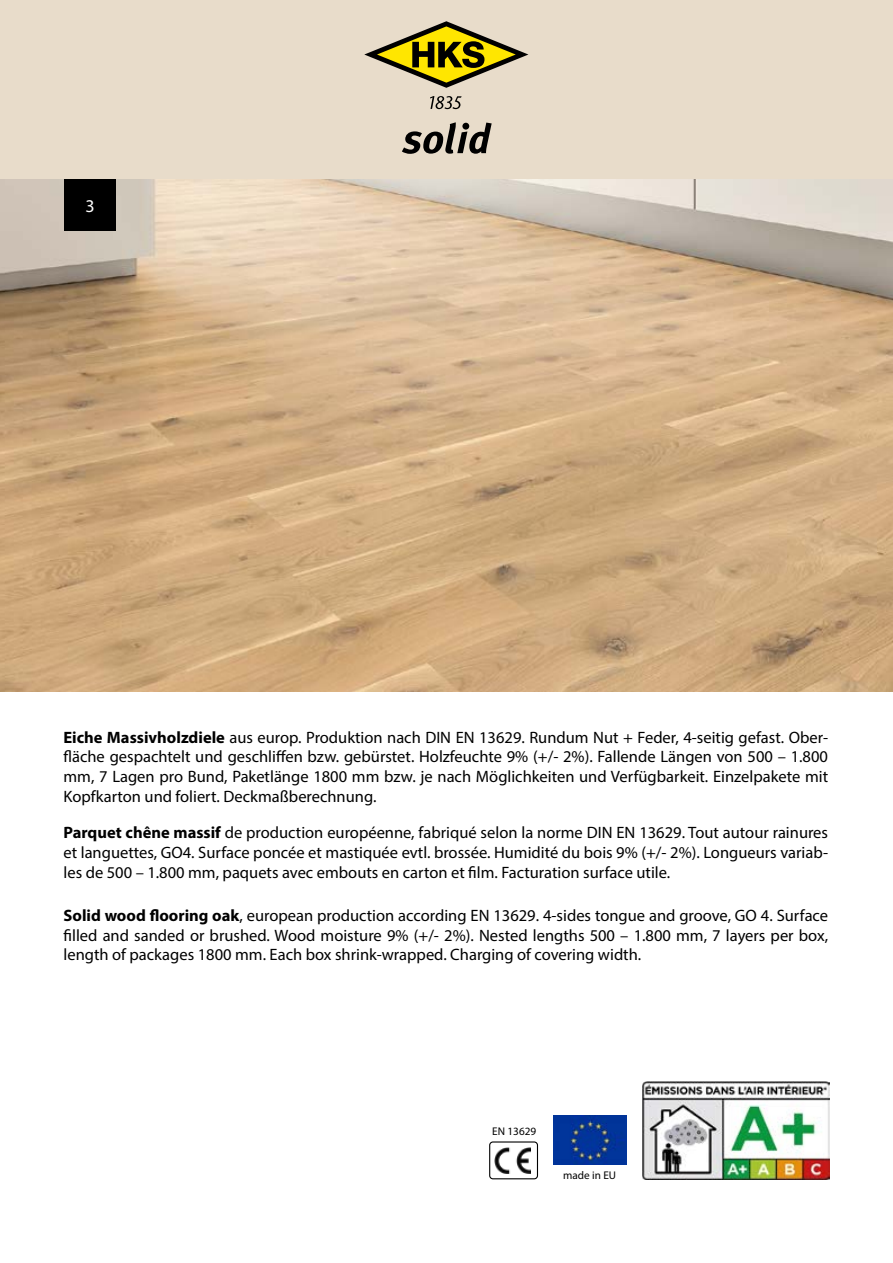
<style>
.page{position:relative;width:893px;height:1263px;background:#fff}
.page>*{position:absolute;margin:0;border:0;box-sizing:border-box;transform-origin:0 0}
.t1{font:18px "Myriad Pro";color:#fff}
.t2{font:16.5px/19.8px "Myriad Pro";color:#000;text-align:justify}
.t3{font:11.1px "Myriad Pro";color:#000}
.s1{font-weight:700}
</style>
<div class="page">
<div style="left:0;top:0;width:893px;height:180px;background:#e8dcca"></div>
<img style="left:0;top:180px;width:893px;height:511px">
<div style="left:65px;top:180px;width:51px;height:51px;background:#000"></div>
<img style="left:495px;top:1147px;width:36px;height:26px">
<div style="left:489px;top:1141px;width:49px;height:38px;border:1px solid #000;border-radius:3px"></div>
<img style="left:642px;top:1081px;width:188px;height:99px">
<img style="left:554px;top:1116px;width:73px;height:48px">
<svg style="left:402px;top:122px;width:90px;height:32px"></svg>
<svg style="left:364px;top:21px;width:164px;height:67px"></svg>
<svg style="left:430px;top:96px;width:32px;height:13px"></svg>
<p class="t1" style="left:85px;top:195px;width:11px">3</p>
<p class="t1" style="left:85px;top:195px;width:11px">4</p>
<p class="t2" style="left:64px;top:727px;width:766px"><span class="s1">Eiche Massivholzdiele</span> aus europ. Produktion nach DIN EN 13629. Rundum Nut + Feder, 4-seitig gefast. Ober&shy;fläche gespachtelt und geschliffen bzw. gebürstet. Holzfeuchte 9% (+/- 2%). Fallende Längen von 500 – 1.800 mm, 7 Lagen pro Bund, Paketlänge 1800 mm bzw. je nach Möglichkeiten und Verfügbarkeit. Einzelpakete mit Kopfkarton und foliert. Deckmaßberechnung.</p>
<p class="t2" style="left:64px;top:822px;width:766px"><span class="s1">Parquet chêne massif</span> de production européenne, fabriqué selon la norme DIN EN 13629. Tout autour rainures et languettes, GO4. Surface poncée et mastiquée evtl. brossée. Humidité du bois 9% (+/- 2%). Longueurs variab&shy;les de 500 – 1.800 mm, paquets avec embouts en carton et film. Facturation surface utile.</p>
<p class="t2" style="left:64px;top:905px;width:766px"><span class="s1">Solid wood flooring oak</span>, european production according EN 13629. 4-sides tongue and groove, GO 4. Surface filled and sanded or brushed. Wood moisture 9% (+/- 2%). Nested lengths 500 – 1.800 mm, 7 layers per box, length of packages 1800 mm. Each box shrink-wrapped. Charging of covering width.</p>
<p class="t3" style="left:492px;top:1125px;width:45px">EN 13629</p>
<p class="t3" style="left:563px;top:1168px;width:54px">made in EU</p>
</div>
